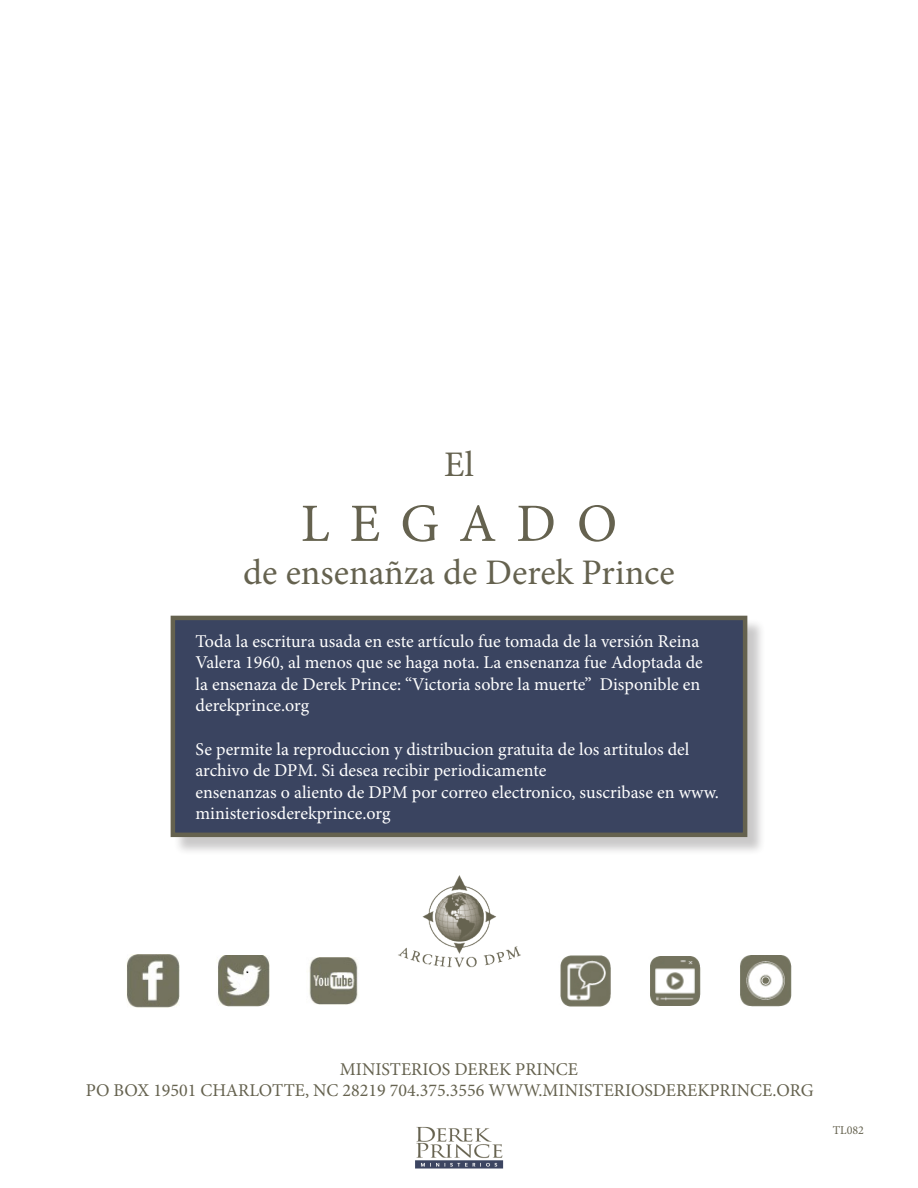
<style>
.page{position:relative;width:918px;height:1188px;background:#fff}
.page>*{position:absolute;margin:0;border:0;box-sizing:border-box;transform-origin:0 0}
.t1{font:54px "Minion Pro";letter-spacing:.37em;color:#65624f}
.t2{font:36px "Minion Pro";color:#65624f}
.t3{font:18px/21.6px "Minion Pro";color:#fff}
.t4{font:18px "Minion Pro";color:#65624f}
.t5{font:12px "Minion Pro";color:#65624f}
</style>
<div class="page">
<img style="left:415px;top:1126px;width:89px;height:43px">
<img style="left:560px;top:956px;width:51px;height:50px">
<img style="left:650px;top:956px;width:51px;height:50px">
<img style="left:126px;top:955px;width:54px;height:52px">
<img style="left:218px;top:956px;width:52px;height:50px">
<img style="left:309px;top:957px;width:49px;height:48px">
<img style="left:740px;top:955px;width:52px;height:52px">
<img style="left:398px;top:875px;width:123px;height:93px">
<div style="left:173px;top:618px;width:593px;height:238px;background:#231f20;opacity:.24"></div>
<div style="left:171px;top:616px;width:576px;height:221px;background:#3a4460;border:4px solid #65624f"></div>
<p class="t2" style="left:444px;top:440px;width:31px">El</p>
<p class="t1" style="left:301px;top:487px;width:318px">LEGADO</p>
<p class="t2" style="left:243px;top:548px;width:433px">de ensenañza de Derek Prince</p>
<p class="t3" style="left:196px;top:630px;width:509px">Toda la escritura usada en este artículo fue tomada de la versión Reina Valera 1960, al menos que se haga nota. La ensenanza fue Adoptada de la ensenaza de Derek Prince: “Victoria sobre la muerte” Disponible en derekprince.org</p>
<p class="t3" style="left:196px;top:738px;width:495px">Se permite la reproduccion y distribucion gratuita de los artitulos del archivo de DPM. Si desea recibir periodicamente</p>
<p class="t3" style="left:196px;top:781px;width:525px">ensenanzas o aliento de DPM por correo electronico, suscribase en www. ministeriosderekprince.org</p>
<p class="t4" style="left:340px;top:1057px;width:240px">MINISTERIOS DEREK PRINCE</p>
<p class="t4" style="left:86px;top:1078px;width:729px">PO BOX 19501 CHARLOTTE, NC 28219 704.375.3556 WWW.MINISTERIOSDEREKPRINCE.ORG</p>
<p class="t5" style="left:833px;top:1122px;width:33px">TL082</p>
</div>
